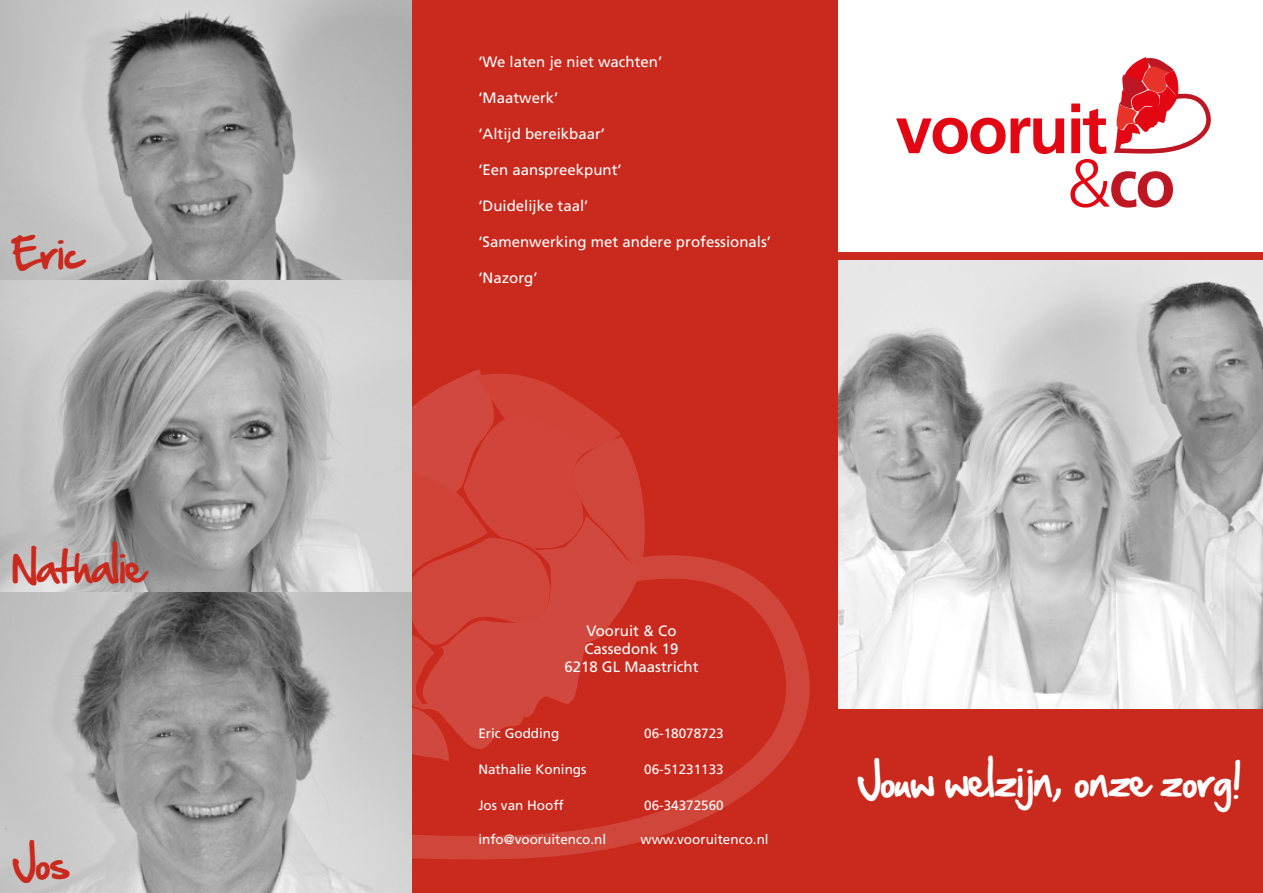
<style>
.page{position:relative;width:1263px;height:893px;background:#fff}
.page>*{position:absolute;margin:0;border:0;box-sizing:border-box;transform-origin:0 0}
.t1{font:37.35px "Hand Of Sean";color:#fff}
.t2{font:37.35px "Hand Of Sean";color:#ca291d}
.t3{font:15px/18px "Frutiger LT Std";color:#fff;text-align:center}
.t4{font:13.5px "Frutiger LT Std";color:#fff}
</style>
<div class="page">
<div style="left:825px;top:252px;width:438px;height:620px;background:#ca291d"></div>
<img style="left:0;top:0;width:412px;height:893px">
<img style="left:838px;top:261px;width:425px;height:448px">
<svg style="left:896px;top:118px;width:168px;height:36px"></svg>
<svg style="left:1070px;top:57px;width:141px;height:151px"></svg>
<div style="left:762px;top:850px;width:501px;height:43px;background:#ca291d"></div>
<div style="left:412px;top:0;width:426px;height:893px;background:#ca291d"></div>
<svg style="left:412px;top:555px;width:398px;height:304px"></svg>
<svg style="left:412px;top:370px;width:237px;height:467px"></svg>
<svg style="left:412px;top:516px;width:228px;height:234px;fill:#d1463a"></svg>
<h1 class="t2" style="left:13px;top:220px;width:71px">Eric</h1>
<h1 class="t2" style="left:13px;top:533px;width:134px">Nathalie</h1>
<h1 class="t2" style="left:13px;top:830px;width:58px">Jos</h1>
<p class="t3" style="left:478px;top:52px;width:185px">‘We laten je niet wachten’</p>
<p class="t3" style="left:478px;top:88px;width:82px">‘Maatwerk’</p>
<p class="t3" style="left:478px;top:124px;width:128px">‘Altijd bereikbaar’</p>
<p class="t3" style="left:478px;top:160px;width:145px">‘Een aanspreekpunt’</p>
<p class="t3" style="left:478px;top:196px;width:112px">‘Duidelijke taal’</p>
<p class="t3" style="left:478px;top:232px;width:294px">‘Samenwerking met andere professionals’</p>
<p class="t3" style="left:478px;top:268px;width:61px">‘Nazorg’</p>
<p class="t3" style="left:564px;top:622px;width:136px">Vooruit &amp; Co<br>Cassedonk 19<br>6218 GL Maastricht</p>
<p class="t4" style="left:478px;top:725px;width:82px">Eric Godding</p>
<p class="t4" style="left:644px;top:725px;width:81px">06-18078723</p>
<p class="t4" style="left:478px;top:761px;width:110px">Nathalie Konings</p>
<p class="t4" style="left:644px;top:761px;width:81px">06-51231133</p>
<p class="t4" style="left:478px;top:797px;width:87px">Jos van Hooff</p>
<p class="t4" style="left:644px;top:797px;width:81px">06-34372560</p>
<p class="t4" style="left:478px;top:832px;width:129px">info@vooruitenco.nl</p>
<p class="t4" style="left:640px;top:832px;width:130px">www.vooruitenco.nl</p>
<h1 class="t1" style="left:858px;top:748px;width:386px">Jouw welzijn, onze zorg!</h1>
</div>
